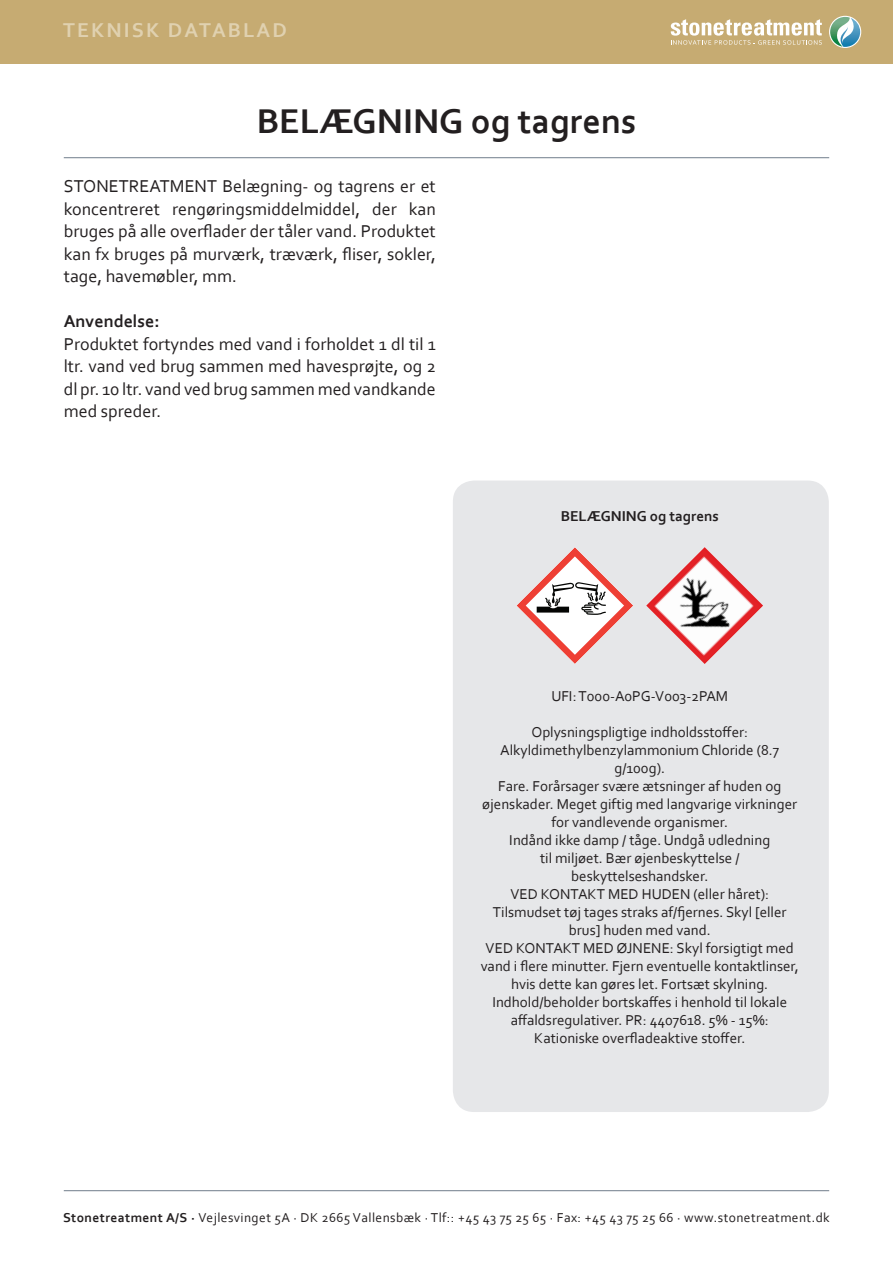
<style>
.page{position:relative;width:893px;height:1263px;background:#fff}
.page>*{position:absolute;margin:0;border:0;box-sizing:border-box;transform-origin:0 0}
.t1{font:700 36px "Corbel";color:#231f20}
.t2{font:700 21px "Corbel";letter-spacing:.1em;color:#e0d1b0}
.t3{font:18px/22.5px "Corbel";color:#231f20;text-align:justify}
.t4{font:700 18px "Corbel";color:#231f20}
.t5{font:15px/18px "Corbel";color:#231f20;text-align:center}
.t6{font:700 15px "Corbel";color:#231f20}
.t7{font:13.5px "Corbel";letter-spacing:.03em;color:#231f20}
.s1{font-weight:700}
</style>
<div class="page">
<div style="left:0;top:0;width:893px;height:64px;background:#c6ab72"></div>
<hr style="left:64px;top:157px;width:765px;height:1px;background:#717d8b">
<div style="left:453px;top:480px;width:376px;height:632px;background:#e6e7e9;border-radius:21px"></div>
<svg style="left:829px;top:16px;width:32px;height:32px"></svg>
<svg style="left:671px;top:19px;width:151px;height:26px"></svg>
<svg style="left:830px;top:17px;width:30px;height:30px"></svg>
<hr style="left:64px;top:1190px;width:765px;height:1px;background:#717d8b">
<svg style="left:517px;top:547px;width:116px;height:117px"></svg>
<img style="left:646px;top:547px;width:117px;height:117px">
<p class="t2" style="left:63px;top:17px;width:225px">TEKNISK DATABLAD</p>
<p class="t1" style="left:257px;top:99px;width:381px">BELÆGNING og tagrens</p>
<p class="t3" style="left:64px;top:175px;width:374px">STONETREATMENT Belægning- og tagrens er et koncentreret rengøringsmiddelmiddel, der kan bruges på alle overflader der tåler vand. Produktet kan fx bruges på murværk, træværk, fliser, sokler, tage, havemøbler, mm.</p>
<p class="t4" style="left:64px;top:310px;width:97px">Anvendelse:</p>
<p class="t3" style="left:64px;top:332px;width:374px">Produktet fortyndes med vand i forholdet 1 dl til 1 ltr. vand ved brug sammen med havesprøjte, og 2 dl pr. 10 ltr. vand ved brug sammen med vandkande med spreder.</p>
<p class="t6" style="left:561px;top:507px;width:160px">BELÆGNING og tagrens</p>
<p class="t5" style="left:551px;top:687px;width:178px">UFI:T000-A0PG-V003-2PAM</p>
<p class="t5" style="left:500px;top:723px;width:281px">Oplysningspligtige indholdsstoffer:<br>Alkyldimethylbenzylammonium Chloride (8.7 g/100g).</p>
<p class="t5" style="left:482px;top:777px;width:317px">Fare. Forårsager svære ætsninger af huden og øjenskader. Meget giftig med langvarige virkninger for vandlevende organismer.</p>
<p class="t5" style="left:509px;top:831px;width:262px">Indånd ikke damp / tåge. Undgå udledning til miljøet. Bær øjenbeskyttelse / beskyttelseshandsker.</p>
<p class="t5" style="left:493px;top:885px;width:295px">VED KONTAKT MED HUDEN (eller håret):<br>Tilsmudset tøj tages straks af/fjernes. Skyl [eller brus] huden med vand.</p>
<p class="t5" style="left:481px;top:939px;width:320px">VED KONTAKT MED ØJNENE: Skyl forsigtigt med vand i flere minutter. Fjern eventuelle kontaktlinser, hvis dette kan gøres let. Fortsæt skylning.</p>
<p class="t5" style="left:492px;top:993px;width:296px">Indhold/beholder bortskaffes i henhold til lokale affaldsregulativer. PR: 4407618. 5% - 15%:<br>Kationiske overfladeaktive stoffer.</p>
<p class="t7" style="left:63px;top:1209px;width:768px"><span class="s1">Stonetreatment A/S ·</span> Vejlesvinget 5A · DK 2665 Vallensbæk · Tlf:: +45 43 75 25 65 · Fax: +45 43 75 25 66 · www.stonetreatment.dk</p>
</div>
